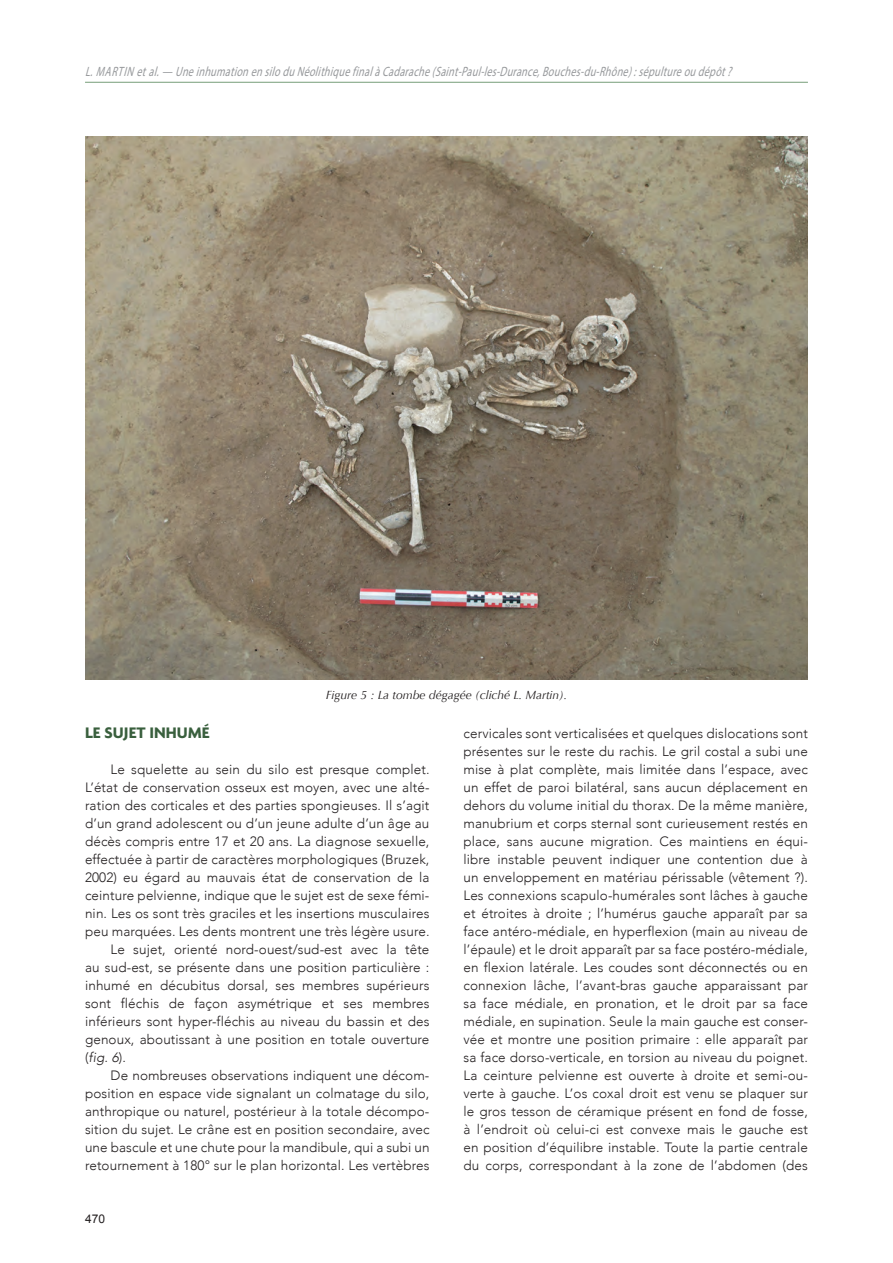
<style>
.page{position:relative;width:893px;height:1263px;background:#fff}
.page>*{position:absolute;margin:0;border:0;box-sizing:border-box;transform-origin:0 0}
.t1{font:700 16.5px "Agenda";color:#395f3d}
.t2{font:300 13.5px/18px "Avenir";letter-spacing:.01em;color:#231f20;text-align:justify}
.t3{font:italic 13.5px "Myriad Pro";color:#97999c;scale:.75 1}
.t4{font:italic 300 13.5px "Avenir";color:#231f20}
.t5{font:italic 12px "Optima";color:#231f20}
.t6{font:12px "Arial";color:#231f20}
.s1{font-style:normal}
</style>
<div class="page">
<hr style="left:85px;top:82px;width:723px;height:1px;background:#769d79">
<img style="left:85px;top:136px;width:723px;height:544px">
<p class="t3" style="left:85px;top:63px;width:869px">L.MARTIN etal.— UneinhumationensiloduNéolithiquefinalàCadarache(Saint-Paul-les-Durance,Bouches-du-Rhône):sépultureoudépôt?</p>
<p class="t5" style="left:326px;top:688px;width:243px">Figure 5 : La tombe dégagée (cliché L. Martin).</p>
<p class="t1" style="left:85px;top:723px;width:126px">LE SUJET INHUMÉ</p>
<p class="t2" style="left:111px;top:760px;width:320px">Le squelette au sein du silo est presque complet.</p>
<p class="t2" style="left:85px;top:778px;width:346px">L’état de conservation osseux est moyen, avec une alté-</p>
<p class="t2" style="left:85px;top:796px;width:346px">ration des corticales et des parties spongieuses. Il s’agit</p>
<p class="t2" style="left:85px;top:814px;width:346px">d’un grand adolescent ou d’un jeune adulte d’un âge au</p>
<p class="t2" style="left:85px;top:832px;width:346px">décès compris entre 17 et 20 ans. La diagnose sexuelle,</p>
<p class="t2" style="left:85px;top:850px;width:346px">effectuée à partir de caractères morphologiques (Bruzek,</p>
<p class="t2" style="left:85px;top:868px;width:346px">2002) eu égard au mauvais état de conservation de la</p>
<p class="t2" style="left:85px;top:886px;width:346px">ceinture pelvienne, indique que le sujet est de sexe fémi-</p>
<p class="t2" style="left:85px;top:904px;width:346px">nin. Les os sont très graciles et les insertions musculaires</p>
<p class="t2" style="left:85px;top:922px;width:346px">peu marquées. Les dents montrent une très légère usure.</p>
<p class="t2" style="left:111px;top:940px;width:320px">Le sujet, orienté nord-ouest/sud-est avec la tête</p>
<p class="t2" style="left:85px;top:958px;width:346px">au sud-est, se présente dans une position particulière :</p>
<p class="t2" style="left:85px;top:976px;width:346px">inhumé en décubitus dorsal, ses membres supérieurs</p>
<p class="t2" style="left:85px;top:994px;width:346px">sont fléchis de façon asymétrique et ses membres</p>
<p class="t2" style="left:85px;top:1012px;width:346px">inférieurs sont hyper-fléchis au niveau du bassin et des</p>
<p class="t2" style="left:85px;top:1030px;width:346px">genoux, aboutissant à une position en totale ouverture</p>
<p class="t4" style="left:85px;top:1049px;width:42px"><span class="s1">(</span>fig. 6<span class="s1">).</span></p>
<p class="t2" style="left:111px;top:1066px;width:320px">De nombreuses observations indiquent une décom-</p>
<p class="t2" style="left:85px;top:1084px;width:346px">position en espace vide signalant un colmatage du silo,</p>
<p class="t2" style="left:85px;top:1102px;width:346px">anthropique ou naturel, postérieur à la totale décompo-</p>
<p class="t2" style="left:85px;top:1120px;width:346px">sition du sujet. Le crâne est en position secondaire, avec</p>
<p class="t2" style="left:85px;top:1138px;width:346px">une bascule et une chute pour la mandibule, qui a subi un</p>
<p class="t2" style="left:85px;top:1156px;width:346px">retournement à 180° sur le plan horizontal. Les vertèbres</p>
<p class="t6" style="left:85px;top:1210px;width:22px">470</p>
<p class="t2" style="left:463px;top:724px;width:346px">cervicales sont verticalisées et quelques dislocations sont présentes sur le reste du rachis. Le gril costal a subi une mise à plat complète, mais limitée dans l’espace, avec un effet de paroi bilatéral, sans aucun déplacement en dehors du volume initial du thorax. De la même manière, manubrium et corps sternal sont curieusement restés en place, sans aucune migration. Ces maintiens en équi&shy;libre instable peuvent indiquer une contention due à un enveloppement en matériau périssable (vêtement ?).<br>Les connexions scapulo-humérales sont lâches à gauche et étroites à droite ; l’humérus gauche apparaît par sa face antéro-médiale, en hyperflexion (main au niveau de l’épaule) et le droit apparaît par sa face postéro-médiale, en flexion latérale. Les coudes sont déconnectés ou en connexion lâche, l’avant-bras gauche apparaissant par sa face médiale, en pronation, et le droit par sa face médiale, en supination. Seule la main gauche est conser&shy;vée et montre une position primaire : elle apparaît par sa face dorso-verticale, en torsion au niveau du poignet.<br>La ceinture pelvienne est ouverte à droite et semi-ou&shy;verte à gauche. L’os coxal droit est venu se plaquer sur le gros tesson de céramique présent en fond de fosse, à l’endroit où celui-ci est convexe mais le gauche est en position d’équilibre instable. Toute la partie centrale du corps, correspondant à la zone de l’abdomen (des</p>
</div>
